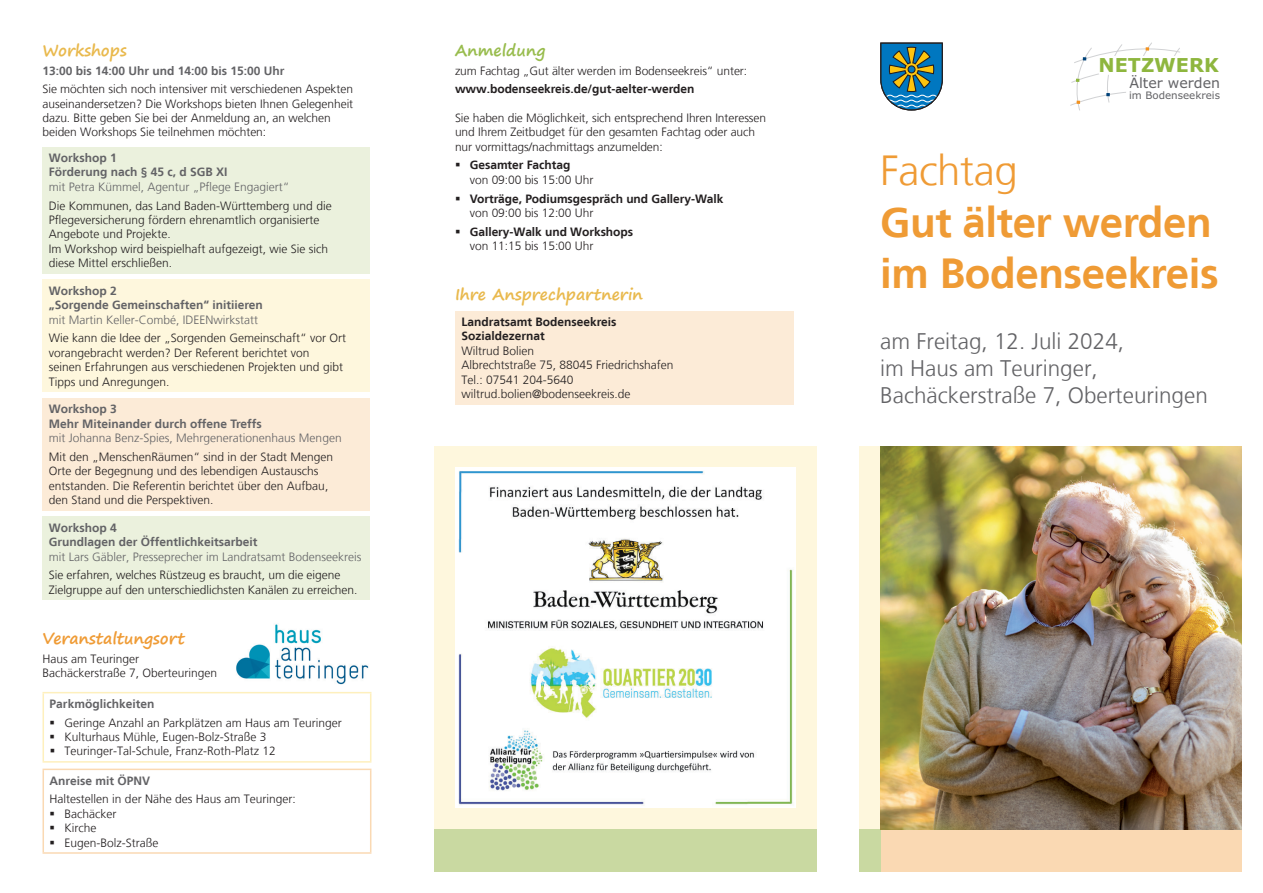
<style>
.page{position:relative;width:1263px;height:893px;background:#fff}
.page>*{position:absolute;margin:0;border:0;box-sizing:border-box;transform-origin:0 0}
.t1{font:700 42px/50.4px "Frutiger LT";letter-spacing:-.01em;color:#ef9b35}
.t2{font:300 42px "Frutiger LT";letter-spacing:-.01em;color:#ef9b35}
.t3{font:300 22.5px/27px "Frutiger LT";color:#636366}
.t4{font:700 19.2px "Verdana";color:#8eb63e}
.t5{font:700 15.75px "Segoe Print";color:#e9b94d}
.t6{font:700 15.75px "Segoe Print";color:#ef9b35}
.t7{font:700 15.75px "Segoe Print";color:#98bc4d}
.t8{font:14.1px "Verdana";color:#636366}
.t9{font:300 12px/14.4px "Frutiger LT";color:#231f20}
.t10{font:700 12px/14.4px "Frutiger LT";color:#636366}
.t11{font:700 12px/14.4px "Frutiger LT";letter-spacing:-.005em;color:#231f20}
.t12{font:300 12px "Frutiger LT";color:#636366}
.t13{font:10.2px "Verdana";color:#636366}
.s1{font-weight:700}
.s2{font-weight:300}
</style>
<div class="page">
<div style="left:434px;top:446px;width:382px;height:383px;background:#fef7dd"></div>
<svg style="left:880px;top:43px;width:63px;height:68px;background:#4c8695"></svg>
<div style="left:43px;top:147px;width:327px;height:126px;background:#ebf1dd"></div>
<div style="left:43px;top:279px;width:327px;height:113px;background:#fef7dd"></div>
<div style="left:43px;top:398px;width:327px;height:112px;background:#fcebd7"></div>
<div style="left:43px;top:516px;width:327px;height:84px;background:#ebf1dd"></div>
<hr style="left:43px;top:692px;width:328px;height:1px;background:#fef0bd">
<hr style="left:43px;top:693px;width:1px;height:68px;background:#fef0bd">
<hr style="left:370px;top:693px;width:1px;height:68px;background:#fef0bd">
<hr style="left:43px;top:761px;width:328px;height:2px;background:#fef0bd">
<hr style="left:43px;top:769px;width:328px;height:1px;background:#fad9b3">
<hr style="left:43px;top:770px;width:1px;height:82px;background:#fad9b3">
<hr style="left:370px;top:770px;width:1px;height:82px;background:#fad9b3">
<hr style="left:43px;top:852px;width:328px;height:2px;background:#fad9b3">
<div style="left:455px;top:311px;width:339px;height:93px;background:#fcebd7"></div>
<svg style="left:1070px;top:43px;width:110px;height:68px"></svg>
<div style="left:880px;top:829px;width:362px;height:43px;background:#fad9b3"></div>
<div style="left:859px;top:446px;width:21px;height:383px;background:#fef7dd"></div>
<div style="left:859px;top:829px;width:21px;height:43px;background:#c9d9a1"></div>
<div style="left:434px;top:829px;width:382px;height:43px;background:#c9d9a1"></div>
<img style="left:455px;top:468px;width:340px;height:340px">
<img style="left:880px;top:446px;width:362px;height:383px">
<img style="left:236px;top:624px;width:133px;height:61px">
<h3 class="t5" style="left:43px;top:36px;width:86px">Workshops</h3>
<p class="t10" style="left:43px;top:63px;width:244px">13:00 bis 14:00 Uhr und 14:00 bis 15:00 Uhr</p>
<p class="t9" style="left:43px;top:82px;width:312px">Sie möchten sich noch intensiver mit verschiedenen Aspekten auseinandersetzen? Die Workshops bieten Ihnen Gelegenheit dazu. Bitte geben Sie bei der Anmeldung an, an welchen beiden Workshops Sie teilnehmen möchten:</p>
<p class="t10" style="left:49px;top:151px;width:180px">Workshop 1<br>Förderung nach § 45 c, d SGB XI</p>
<p class="t12" style="left:49px;top:180px;width:242px">mit Petra Kümmel, Agentur „Pflege Engagiert“</p>
<p class="t9" style="left:49px;top:198px;width:284px">Die Kommunen, das Land Baden-Württemberg und die Pflegeversicherung fördern ehrenamtlich organisierte Angebote und Projekte.<br>Im Workshop wird beispielhaft aufgezeigt, wie Sie sich diese Mittel erschließen.</p>
<p class="t10" style="left:49px;top:284px;width:216px">Workshop 2<br>„Sorgende Gemeinschaften“ initiieren</p>
<p class="t12" style="left:49px;top:313px;width:211px">mit Martin Keller-Combé, IDEENwirkstatt</p>
<p class="t9" style="left:49px;top:331px;width:299px">Wie kann die Idee der „Sorgenden Gemeinschaft“ vor Ort vorangebracht werden? Der Referent berichtet von<br>seinen Erfahrungen aus verschiedenen Projekten und gibt Tipps und Anregungen.</p>
<p class="t10" style="left:49px;top:402px;width:214px">Workshop 3<br>Mehr Miteinander durch offene Treffs</p>
<p class="t12" style="left:49px;top:431px;width:294px">mit Johanna Benz-Spies, Mehrgenerationenhaus Mengen</p>
<p class="t9" style="left:49px;top:450px;width:286px">Mit den „MenschenRäumen“ sind in der Stadt Mengen Orte der Begegnung und des lebendigen Austauschs entstanden. Die Referentin berichtet über den Aufbau, den Stand und die Perspektiven.</p>
<p class="t10" style="left:49px;top:520px;width:210px">Workshop 4<br>Grundlagen der Öffentlichkeitsarbeit</p>
<p class="t12" style="left:49px;top:550px;width:314px">mit Lars Gäbler, Presseprecher im Landratsamt Bodenseekreis</p>
<p class="t9" style="left:49px;top:568px;width:310px">Sie erfahren, welches Rüstzeug es braucht, um die eigene<br>Zielgruppe auf den unterschiedlichsten Kanälen zu erreichen.</p>
<h3 class="t6" style="left:43px;top:624px;width:144px">Veranstaltungsort</h3>
<p class="t9" style="left:43px;top:652px;width:176px">Haus am Teuringer<br>Bachäckerstraße 7, Oberteuringen</p>
<p class="t10" style="left:50px;top:697px;width:106px">Parkmöglichkeiten</p>
<p class="t9" style="left:50px;top:715px;width:294px">▪ Geringe Anzahl an Parkplätzen am Haus am Teuringer</p>
<p class="t9" style="left:50px;top:730px;width:218px">▪ Kulturhaus Mühle, Eugen-Bolz-Straße 3</p>
<p class="t9" style="left:50px;top:744px;width:228px">▪ Teuringer-Tal-Schule, Franz-Roth-Platz 12</p>
<p class="t10" style="left:50px;top:773px;width:102px">Anreise mit ÖPNV</p>
<p class="t9" style="left:50px;top:792px;width:248px">Haltestellen in der Nähe des Haus am Teuringer:</p>
<p class="t9" style="left:50px;top:807px;width:68px">▪ Bachäcker</p>
<p class="t9" style="left:50px;top:821px;width:48px">▪ Kirche</p>
<p class="t9" style="left:50px;top:835px;width:110px">▪ Eugen-Bolz-Straße</p>
<h3 class="t7" style="left:455px;top:36px;width:92px">Anmeldung</h3>
<p class="t9" style="left:455px;top:63px;width:294px">zum Fachtag „Gut älter werden im Bodenseekreis“ unter:</p>
<p class="t11" style="left:455px;top:82px;width:241px">www.bodenseekreis.de/gut-aelter-werden</p>
<p class="t9" style="left:455px;top:111px;width:313px">Sie haben die Möglichkeit, sich entsprechend Ihren Interessen und Ihrem Zeitbudget für den gesamten Fachtag oder auch nur vormittags/nachmittags anzumelden:</p>
<p class="t9" style="left:470px;top:158px;width:125px;text-indent:-15px">▪ <span class="s1">Gesamter Fachtag<br></span>von 09:00 bis 15:00 Uhr</p>
<p class="t11" style="left:470px;top:191px;width:255px;text-indent:-15px">▪ Vorträge, Podiumsgespräch und Gallery-Walk <span class="s2">von 09:00 bis 12:00 Uhr</span></p>
<p class="t11" style="left:470px;top:224px;width:165px;text-indent:-15px">▪ Gallery-Walk und Workshops <span class="s2">von 11:15 bis 15:00 Uhr</span></p>
<h3 class="t5" style="left:455px;top:280px;width:189px">Ihre Ansprechpartnerin</h3>
<p class="t11" style="left:461px;top:315px;width:157px">Landratsamt Bodenseekreis<br>Sozialdezernat</p>
<p class="t9" style="left:461px;top:344px;width:214px">Wiltrud Bolien<br>Albrechtstraße 75, 88045 Friedrichshafen<br>Tel.: 07541 204-5640 wiltrud.bolien@bodenseekreis.de</p>
<h3 class="t4" style="left:1098px;top:51px;width:122px">NETZWERK</h3>
<p class="t8" style="left:1129px;top:73px;width:92px">Älter werden</p>
<p class="t13" style="left:1129px;top:88px;width:93px">im Bodenseekreis</p>
<h1 class="t2" style="left:880px;top:146px;width:139px">Fachtag</h1>
<h1 class="t1" style="left:880px;top:198px;width:340px">Gut älter werden im Bodenseekreis</h1>
<h2 class="t3" style="left:880px;top:328px;width:329px">am Freitag, 12. Juli 2024,<br>im Haus am Teuringer,<br>Bachäckerstraße 7, Oberteuringen</h2>
</div>
